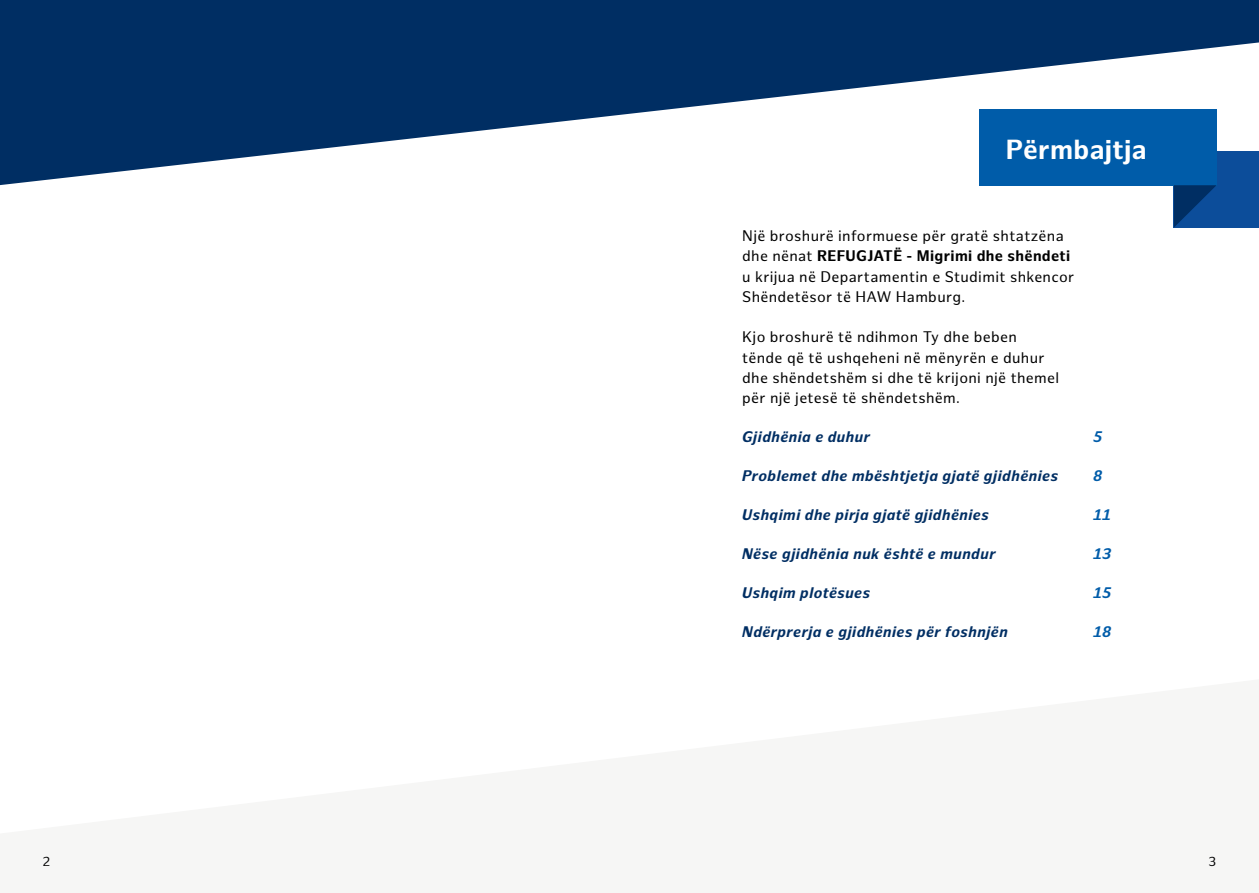
<style>
.page{position:relative;width:1259px;height:893px;background:#fff}
.page>*{position:absolute;margin:0;border:0;box-sizing:border-box;transform-origin:0 0}
.t1{font:700 27px "Hamburg Sans";letter-spacing:.01em;color:#fff}
.t2{font:15px/20.2px "Hamburg Sans";letter-spacing:.02em;color:#000}
.t3{font:italic 700 15px "Hamburg Sans";letter-spacing:.035em;color:#002e63}
.t4{font:italic 700 15px "Hamburg Sans";letter-spacing:-.005em;color:#005ca9}
.t5{font:12.75px "Hamburg Sans";color:#000}
.s1{font-weight:700}
</style>
<div class="page">
<svg style="left:0;top:0;width:1259px;height:185px;fill:#002e63"></svg>
<div style="left:1174px;top:151px;width:85px;height:76px;background:#0c4d9a"></div>
<div style="left:979px;top:109px;width:237px;height:76px;background:#005ca9"></div>
<svg style="left:1174px;top:185px;width:42px;height:42px"></svg>
<h1 class="t1" style="left:1006px;top:133px;width:142px">Përmbajtja</h1>
<p class="t2" style="left:742px;top:226px;width:333px">Një broshurë informuese për gratë shtatzëna dhe nënat <span class="s1">REFUGJATË - Migrimi dhe shëndeti </span>u krijua në Departamentin e Studimit shkencor Shëndetësor të HAW Hamburg.</p>
<p class="t2" style="left:742px;top:327px;width:318px">Kjo broshurë të ndihmon Ty dhe beben tënde që të ushqeheni në mënyrën e duhur dhe shëndetshëm si dhe të krijoni një themel për një jetesë të shëndetshëm.</p>
<p class="t3" style="left:742px;top:428px;width:129px">Gjidhënia e duhur</p>
<p class="t3" style="left:742px;top:467px;width:317px">Problemet dhe mbështjetja gjatë gjidhënies</p>
<p class="t3" style="left:742px;top:506px;width:248px">Ushqimi dhe pirja gjatë gjidhënies</p>
<p class="t3" style="left:742px;top:545px;width:255px">Nëse gjidhënia nuk është e mundur</p>
<p class="t3" style="left:742px;top:584px;width:129px">Ushqim plotësues</p>
<p class="t3" style="left:742px;top:623px;width:267px">Ndërprerja e gjidhënies për foshnjën</p>
<p class="t4" style="left:1093px;top:428px;width:11px">5</p>
<p class="t4" style="left:1093px;top:467px;width:11px">8</p>
<p class="t4" style="left:1093px;top:506px;width:20px">11</p>
<p class="t4" style="left:1093px;top:545px;width:20px">13</p>
<p class="t4" style="left:1093px;top:584px;width:20px">15</p>
<p class="t4" style="left:1093px;top:623px;width:20px">18</p>
<p class="t5" style="left:43px;top:854px;width:9px">2</p>
<p class="t5" style="left:1208px;top:854px;width:9px">3</p>
</div>
